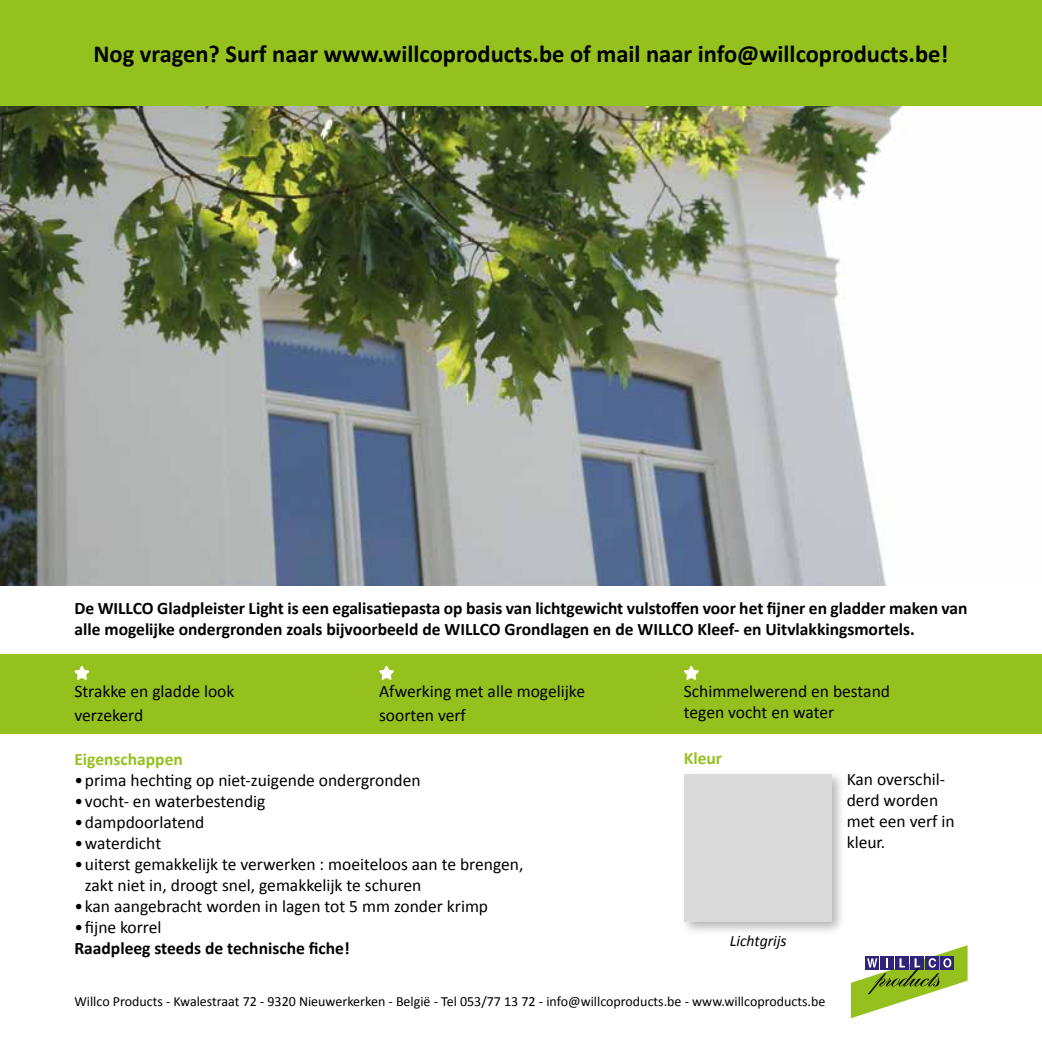
<style>
.page{position:relative;width:1042px;height:1042px;background:#fff}
.page>*{position:absolute;margin:0;border:0;box-sizing:border-box;transform-origin:0 0}
.t1{font:700 24.5px "Calibri";color:#000}
.t2{font:17.5px/21px "Calibri";color:#000}
.t3{font:700 17.5px/21px "Calibri";color:#000}
.t4{font:700 17.5px "Calibri";color:#95c11f}
.t5{font:italic 15.75px "Calibri";color:#000}
.t6{font:14px "Calibri";color:#000}
</style>
<div class="page">
<div style="left:0;top:654px;width:1042px;height:79px;background:#95c11f"></div>
<div style="left:680px;top:769px;width:166px;height:167px;background:#000;opacity:.3"></div>
<div style="left:685px;top:774px;width:147px;height:147px;background:#dadada"></div>
<img style="left:0;top:106px;width:903px;height:479px">
<div style="left:0;top:0;width:1042px;height:106px;background:#95c11f"></div>
<svg style="left:74px;top:665px;width:16px;height:15px"></svg>
<svg style="left:379px;top:665px;width:15px;height:15px"></svg>
<svg style="left:684px;top:665px;width:15px;height:15px"></svg>
<svg style="left:851px;top:945px;width:116px;height:73px"></svg>
<h1 class="t1" style="left:93px;top:38px;width:856px">Nog vragen? Surf naar www.willcoproducts.be of mail naar info@willcoproducts.be!</h1>
<p class="t3" style="left:74px;top:598px;width:894px">De WILLCO Gladpleister Light is een egalisatiepasta op basis van lichtgewicht vulstoffen voor het fijner en gladder maken van alle mogelijke ondergronden zoals bijvoorbeeld de WILLCO Grondlagen en de WILLCO Kleef- en Uitvlakkingsmortels.</p>
<p class="t2" style="left:74px;top:679px;width:161px;line-height:24.5px">Strakke en gladde look verzekerd</p>
<p class="t2" style="left:379px;top:679px;width:207px;line-height:24.5px">Afwerking met alle mogelijke soorten verf</p>
<p class="t2" style="left:684px;top:680px;width:208px">Schimmelwerend en bestand tegen vocht en water</p>
<p class="t4" style="left:684px;top:747px;width:40px">Kleur</p>
<p class="t4" style="left:74px;top:748px;width:110px">Eigenschappen</p>
<p class="t2" style="left:74px;top:770px;width:348px">• prima hechting op niet-zuigende ondergronden</p>
<p class="t2" style="left:74px;top:791px;width:192px">• vocht- en waterbestendig</p>
<p class="t2" style="left:74px;top:812px;width:132px">• dampdoorlatend</p>
<p class="t2" style="left:74px;top:833px;width:88px">• waterdicht</p>
<p class="t2" style="left:85px;top:854px;width:440px;text-indent:-10px">• uiterst gemakkelijk te verwerken : moeiteloos aan te brengen, zakt niet in, droogt snel, gemakkelijk te schuren</p>
<p class="t2" style="left:74px;top:896px;width:415px">• kan aangebracht worden in lagen tot 5 mm zonder krimp</p>
<p class="t2" style="left:74px;top:917px;width:89px">• fijne korrel</p>
<p class="t3" style="left:74px;top:937px;width:277px">Raadpleeg steeds de technische fiche!</p>
<p class="t5" style="left:730px;top:930px;width:58px">Lichtgrijs</p>
<p class="t6" style="left:74px;top:992px;width:752px">Willco Products - Kwalestraat 72 - 9320 Nieuwerkerken - België - Tel 053/77 13 72 - info@willcoproducts.be - www.willcoproducts.be</p>
<p class="t2" style="left:847px;top:768px;width:110px">Kan overschil&shy;derd worden met een verf in kleur.</p>
</div>
